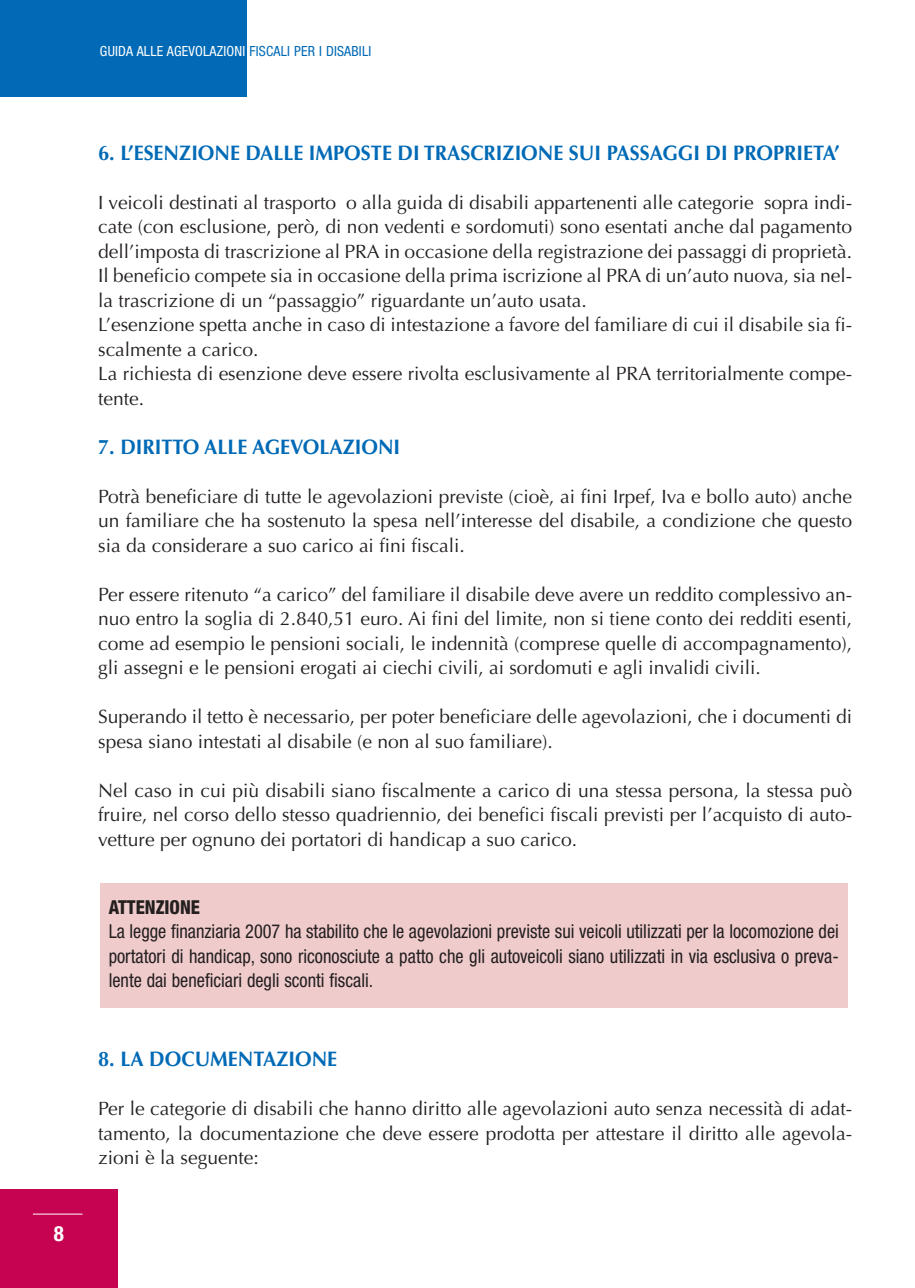
<style>
.page{position:relative;width:915px;height:1288px;background:#fff}
.page>*{position:absolute;margin:0;border:0;box-sizing:border-box;transform-origin:0 0}
.t1{font:700 21px "Optima";color:#006ab6;scale:.95 1}
.t2{font:700 condensed 21px "Helvetica Neue";color:#fff}
.t3{font:19.25px/24.5px "Optima";color:#231f1f;text-align:justify}
.t4{font:condensed 19.25px/24.5px "Helvetica Neue";color:#231f1f;text-align:justify;scale:.95 1}
.t5{font:800 condensed 19.25px "Helvetica Neue";color:#231f1f;scale:.95 1}
.t6{font:condensed 14px "Helvetica Neue";letter-spacing:.015em;color:#fff}
.s1{color:#006ab6}
</style>
<div class="page">
<div style="left:100px;top:883px;width:748px;height:125px;background:#f0cbcc"></div>
<div style="left:0;top:1189px;width:118px;height:99px;background:#c60351"></div>
<hr style="left:33px;top:1214px;width:50px;height:1px;background:#fff">
<div style="left:0;top:0;width:247px;height:97px;background:#006ab6"></div>
<p class="t6" style="left:100px;top:46px;width:273px">GUIDA ALLE AGEVOLAZIONI <span class="s1">FISCALI PER I DISABILI</span></p>
<p class="t2" style="left:54px;top:1226px;width:12px">8</p>
<p class="t1" style="left:98px;top:144px;width:782px">6. L’ESENZIONE DALLE IMPOSTE DI TRASCRIZIONE SUI PASSAGGI DI PROPRIETA’</p>
<p class="t3" style="left:98px;top:192px;width:756px;text-align:left">I veicoli destinati al trasporto o alla guida di disabili appartenenti alle categorie sopra indi&shy;cate (con esclusione, però, di non vedenti e sordomuti) sono esentati anche dal pagamento dell’imposta di trascrizione al PRA in occasione della registrazione dei passaggi di proprietà.<br>Il beneficio compete sia in occasione della prima iscrizione al PRA di un’auto nuova, sia nel&shy;la trascrizione di un “passaggio” riguardante un’auto usata.<br>L’esenzione spetta anche in caso di intestazione a favore del familiare di cui il disabile sia fi&shy;scalmente a carico.<br>La richiesta di esenzione deve essere rivolta esclusivamente al PRA territorialmente compe&shy;tente.</p>
<p class="t1" style="left:98px;top:438px;width:319px">7. DIRITTO ALLE AGEVOLAZIONI</p>
<p class="t3" style="left:98px;top:486px;width:756px">Potrà beneficiare di tutte le agevolazioni previste (cioè, ai fini Irpef, Iva e bollo auto) anche un familiare che ha sostenuto la spesa nell’interesse del disabile, a condizione che questo sia da considerare a suo carico ai fini fiscali.</p>
<p class="t3" style="left:98px;top:584px;width:756px">Per essere ritenuto “a carico” del familiare il disabile deve avere un reddito complessivo an&shy;nuo entro la soglia di 2.840,51 euro. Ai fini del limite, non si tiene conto dei redditi esenti, come ad esempio le pensioni sociali, le indennità (comprese quelle di accompagnamento), gli assegni e le pensioni erogati ai ciechi civili, ai sordomuti e agli invalidi civili.</p>
<p class="t3" style="left:98px;top:706px;width:755px">Superando il tetto è necessario, per poter beneficiare delle agevolazioni, che i documenti di spesa siano intestati al disabile (e non al suo familiare).</p>
<p class="t3" style="left:98px;top:780px;width:756px">Nel caso in cui più disabili siano fiscalmente a carico di una stessa persona, la stessa può fruire, nel corso dello stesso quadriennio, dei benefici fiscali previsti per l’acquisto di auto&shy;vetture per ognuno dei portatori di handicap a suo carico.</p>
<p class="t5" style="left:109px;top:900px;width:98px">ATTENZIONE</p>
<p class="t4" style="left:109px;top:921px;width:770px">La legge finanziaria 2007 ha stabilito che le agevolazioni previste sui veicoli utilizzati per la locomozione dei portatori di handicap, sono riconosciute a patto che gli autoveicoli siano utilizzati in via esclusiva o preva&shy;lente dai beneficiari degli sconti fiscali.</p>
<p class="t1" style="left:98px;top:1050px;width:253px">8. LA DOCUMENTAZIONE</p>
<p class="t3" style="left:98px;top:1098px;width:755px">Per le categorie di disabili che hanno diritto alle agevolazioni auto senza necessità di adat&shy;tamento, la documentazione che deve essere prodotta per attestare il diritto alle agevola&shy;zioni è la seguente:</p>
</div>
